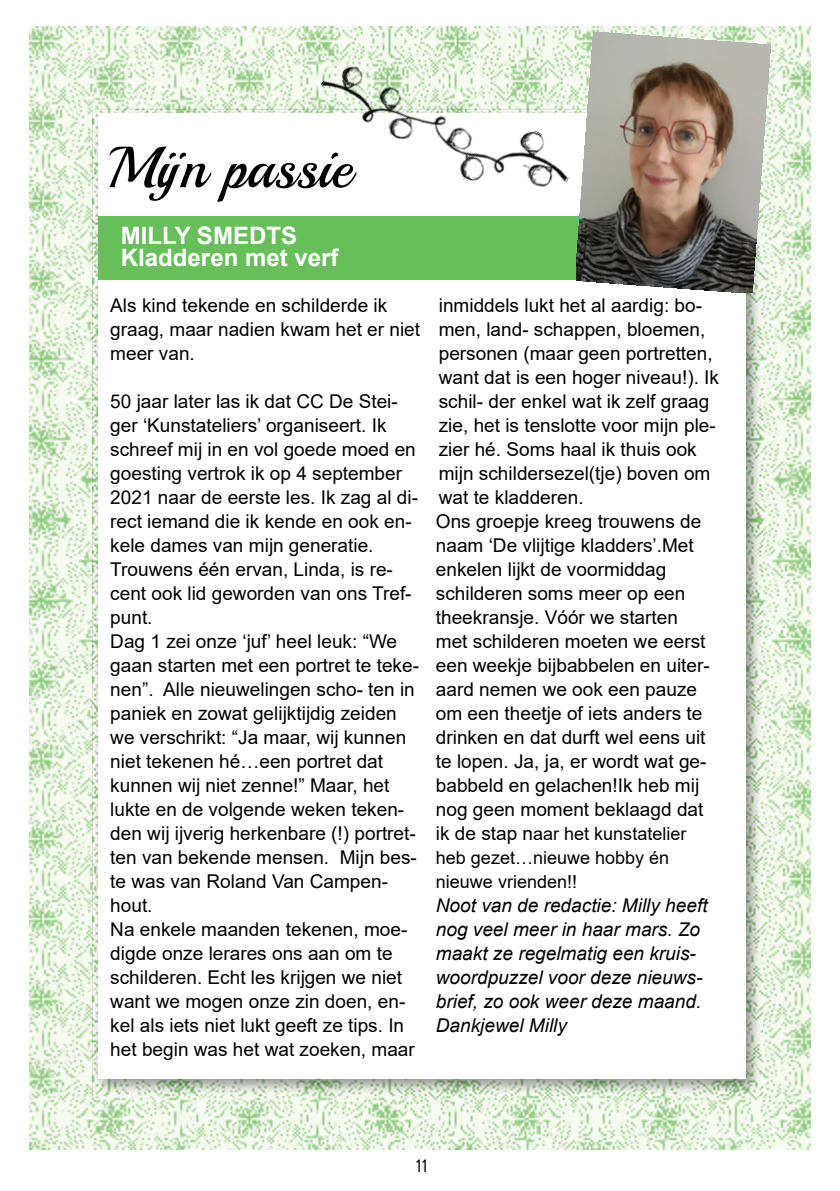
<style>
.page{position:relative;width:840px;height:1191px;background:#fff}
.page>*{position:absolute;margin:0;border:0;box-sizing:border-box;transform-origin:0 0}
.t1{font:58px "Playball";color:#000}
.t2{font:700 24px/22px "Arial";color:#fff}
.t3{font:19px/24px "Arial";color:#000}
.t4{font:italic 19px/24px "Arial";color:#000}
.t5{font:18px/24px "Arial";color:#000}
.t6{font:18px "Brandon Text";color:#000}
.s1{font-size:19px}
</style>
<div class="page">
<img style="left:29px;top:27px;width:781px;height:1122px">
<img style="left:93px;top:108px;width:668px;height:987px">
<div style="left:98px;top:114px;width:646px;height:965px;background:#fff"></div>
<div style="left:98px;top:216px;width:650px;height:64px;background:#69be5c"></div>
<img style="left:576px;top:32px;width:194px;height:261px">
<img style="left:315px;top:30px;width:264px;height:193px">
<h1 class="t1" style="left:107px;top:132px;width:245px">Mĳn passie</h1>
<p class="t2" style="left:121px;top:227px;width:219px">MILLY SMEDTS<br>Kladderen met verf</p>
<p class="t3" style="left:110px;top:295px;width:311px">Als kind tekende en schilderde ik graag, maar nadien kwam het er niet meer van.</p>
<p class="t3" style="left:110px;top:391px;width:310px">50 jaar later las ik dat CC De Stei&shy;ger ‘Kunstateliers’ organiseert. Ik schreef mĳ in en vol goede moed en goesting vertrok ik op 4 september<br>2021 naar de eerste les. Ik zag al di&shy;rect iemand die ik kende en ook en&shy;kele dames van mĳn generatie.<br>Trouwens één ervan, Linda, is re&shy;cent ook lid geworden van ons Tref&shy;punt.<br>Dag 1 zei onze ‘juf’ heel leuk: “We gaan starten met een portret te teke&shy;nen”. Alle nieuwelingen scho- ten in paniek en zowat gelĳktĳdig zeiden we verschrikt: “Ja maar, wĳ kunnen niet tekenen hé…een portret dat kunnen wĳ niet zenne!” Maar, het lukte en de volgende weken teken&shy;den wĳ ĳverig herkenbare (!) portret&shy;ten van bekende mensen. Mĳn bes&shy;te was van Roland Van Campen&shy;hout.<br>Na enkele maanden tekenen, moe&shy;digde onze lerares ons aan om te schilderen. Echt les krĳgen we niet want we mogen onze zin doen, en&shy;kel als iets niet lukt geeft ze tips. In het begin was het wat zoeken, maar</p>
<p class="t3" style="left:435px;top:295px;width:284px">inmiddels lukt het al aardig: bo&shy;men, land- schappen, bloemen, personen (maar geen portretten, want dat is een hoger niveau!). Ik schil- der enkel wat ik zelf graag zie, het is tenslotte voor mĳn ple&shy;zier hé. Soms haal ik thuis ook mĳn schildersezel(tje) boven om wat te kladderen.<br>Ons groepje kreeg trouwens de naam ‘De vlĳtige kladders’.Met enkelen lĳkt de voormiddag schilderen soms meer op een theekransje. Vóór we starten<br>met schilderen moeten we eerst een weekje bĳbabbelen en uiter&shy;aard nemen we ook een pauze om een theetje of iets anders te drinken en dat durft wel eens uit te lopen. Ja, ja, er wordt wat ge&shy;babbeld en gelachen!Ik heb mĳ nog geen moment beklaagd dat</p>
<p class="t5" style="left:435px;top:823px;width:252px"><span class="s1">ik de stap n</span>aar het kunstatelier heb gezet…nieuwe hobby én nieuwe vrienden!!</p>
<p class="t4" style="left:435px;top:895px;width:273px">Noot van de redactie: Milly heeft nog veel meer in haar mars. Zo maakt ze regelmatig een kruis&shy;woordpuzzel voor deze nieuws&shy;brief, zo ook weer deze maand.<br>Dankjewel Milly</p>
<p class="t6" style="left:415px;top:1159px;width:14px">11</p>
</div>
